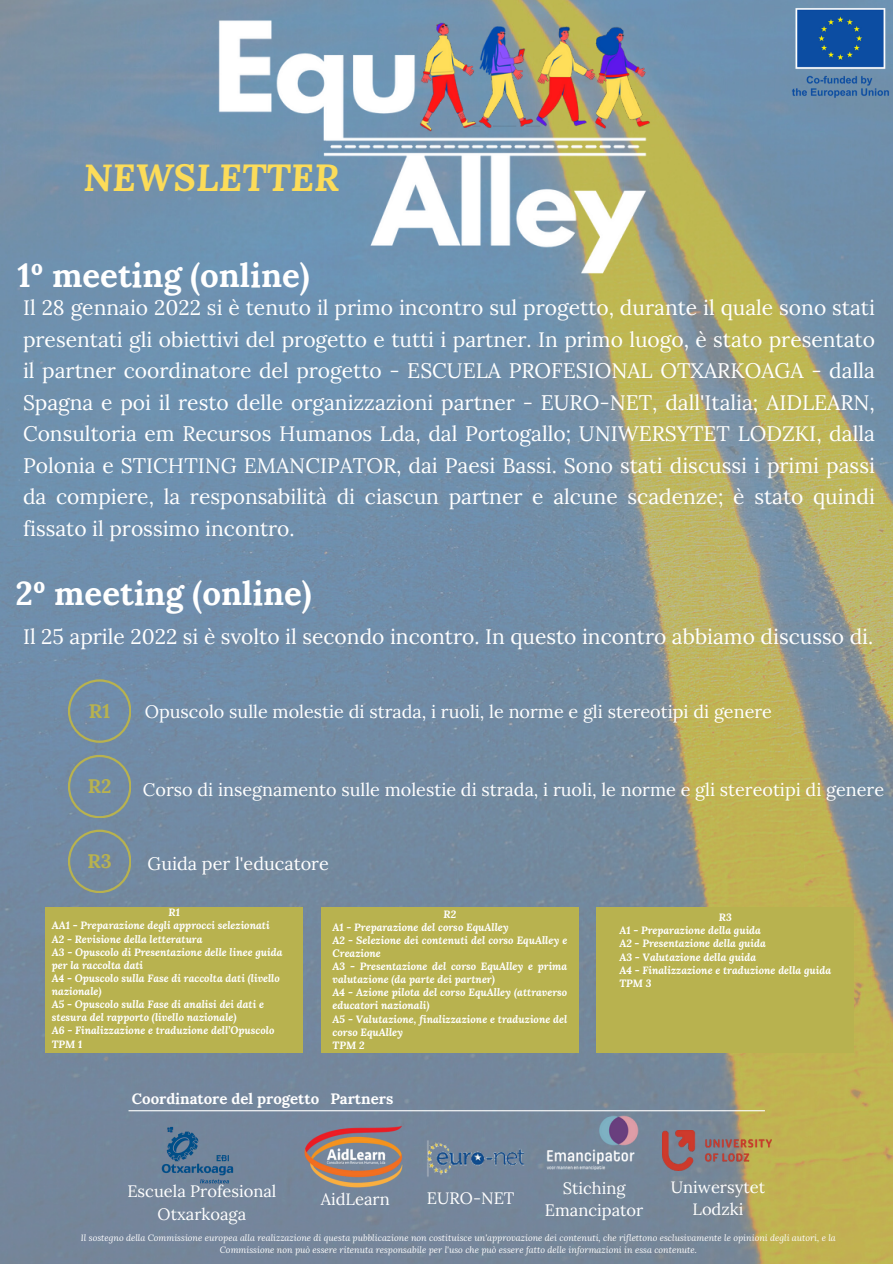
<style>
.page{position:relative;width:893px;height:1264px;background:#fff}
.page>*{position:absolute;margin:0;border:0;box-sizing:border-box;transform-origin:0 0}
.t1{font:italic 700 37.5px "Lora";color:#fcdc59}
.t2{font:700 33px "Lora";color:#fff}
.t3{font:21px/31.5px "Lora";color:#fff;text-align:justify}
.t4{font:700 19.5px "Lora";color:#b8b24f}
.t5{font:18px "Lora";color:#fff}
.t6{font:16.5px/22.5px "Lora";color:#fff;text-align:center}
.t7{font:700 15px "Lora";color:#fff}
.t8{font:italic 700 10.5px/13.2px "Lora";color:#fff}
.t9{font:italic 9px/12px "Lora";color:#fff;text-align:center}
</style>
<div class="page">
<img style="left:0;top:0;width:892px;height:1263px">
<img style="left:787px;top:0;width:105px;height:107px">
<img style="left:199px;top:0;width:470px;height:285px">
<svg style="left:68px;top:679px;width:63px;height:63px;background:#77909f"></svg>
<svg style="left:68px;top:754px;width:63px;height:63px;background:#788e9c"></svg>
<svg style="left:68px;top:829px;width:63px;height:63px;background:#798d98"></svg>
<img style="left:300px;top:1123px;width:106px;height:65px">
<img style="left:662px;top:1130px;width:109px;height:40px">
<img style="left:425px;top:1107px;width:102px;height:103px">
<img style="left:546px;top:1115px;width:92px;height:54px">
<img style="left:157px;top:1123px;width:81px;height:61px">
<hr style="left:128px;top:1110px;width:636px;height:1px;background:#fff">
<div style="left:45px;top:907px;width:257px;height:145px;background:#b8b24f"></div>
<div style="left:321px;top:907px;width:257px;height:145px;background:#b8b24f"></div>
<div style="left:596px;top:907px;width:257px;height:145px;background:#b8b24f"></div>
<h2 class="t1" style="left:83px;top:152px;width:258px">NEWSLETTER</h2>
<h4 class="t2" style="left:18px;top:254px;width:293px">1º meeting (online)</h4>
<h2 class="t3" style="left:23px;top:291px;width:853px">Il 28 gennaio 2022 si è tenuto il primo incontro sul progetto, durante il quale sono stati presentati gli obiettivi del progetto e tutti i partner. In primo luogo, è stato presentato il partner coordinatore del progetto - ESCUELA PROFESIONAL OTXARKOAGA - dalla Spagna e poi il resto delle organizzazioni partner - EURO-NET, dall'Italia; AIDLEARN, Consultoria em Recursos Humanos Lda, dal Portogallo; UNIWERSYTET LODZKI, dalla Polonia e STICHTING EMANCIPATOR, dai Paesi Bassi. Sono stati discussi i primi passi da compiere, la responsabilità di ciascun partner e alcune scadenze; è stato quindi fissato il prossimo incontro.</h2>
<h3 class="t2" style="left:15px;top:571px;width:298px">2º meeting (online)</h3>
<h6 class="t3" style="left:23px;top:621px;width:851px">Il 25 aprile 2022 si è svolto il secondo incontro. In questo incontro abbiamo discusso di.</h6>
<p class="t4" style="left:89px;top:698px;width:23px">R1</p>
<h4 class="t5" style="left:145px;top:700px;width:628px">Opuscolo sulle molestie di strada, i ruoli, le norme e gli stereotipi di genere</h4>
<h6 class="t4" style="left:88px;top:773px;width:25px">R2</h6>
<h3 class="t5" style="left:143px;top:777px;width:742px">Corso di insegnamento sulle molestie di strada, i ruoli, le norme e gli stereotipi di genere</h3>
<h3 class="t4" style="left:87px;top:848px;width:26px">R3</h3>
<h6 class="t5" style="left:148px;top:851px;width:183px">Guida per l'educatore</h6>
<p class="t8" style="left:169px;top:905px;width:13px">R1</p>
<p class="t8" style="left:52px;top:918px;width:219px">AA1 - Preparazione degli approcci selezionati</p>
<p class="t8" style="left:52px;top:931px;width:152px">A2 - Revisione della letteratura</p>
<p class="t8" style="left:52px;top:945px;width:232px">A3 - Opuscolo di Presentazione delle linee guida per la raccolta dati</p>
<p class="t8" style="left:52px;top:971px;width:229px">A4 - Opuscolo sulla Fase di raccolta dati (livello nazionale)</p>
<p class="t8" style="left:52px;top:997px;width:214px">A5 - Opuscolo sulla Fase di analisi dei dati e stesura del rapporto (livello nazionale)</p>
<p class="t8" style="left:52px;top:1023px;width:224px">A6 - Finalizzazione e traduzione dell’Opuscolo</p>
<p class="t8" style="left:52px;top:1036px;width:32px">TPM 1</p>
<p class="t8" style="left:443px;top:906px;width:14px">R2</p>
<p class="t8" style="left:332px;top:920px;width:177px">A1 - Preparazione del corso EquAlley</p>
<p class="t8" style="left:332px;top:933px;width:236px">A2 - Selezione dei contenuti del corso EquAlley e<br>Creazione</p>
<p class="t8" style="left:332px;top:959px;width:236px">A3 - Presentazione del corso EquAlley e prima valutazione (da parte dei partner)</p>
<p class="t8" style="left:332px;top:985px;width:236px">A4 - Azione pilota del corso EquAlley (attraverso educatori nazionali)</p>
<p class="t8" style="left:332px;top:1011px;width:236px">A5 - Valutazione, finalizzazione e traduzione del corso EquAlley</p>
<p class="t8" style="left:332px;top:1038px;width:33px">TPM 2</p>
<p class="t7" style="left:132px;top:1088px;width:189px">Coordinatore del progetto</p>
<p class="t7" style="left:330px;top:1088px;width:64px">Partners</p>
<h6 class="t8" style="left:718px;top:910px;width:14px">R3</h6>
<h6 class="t8" style="left:619px;top:923px;width:143px">A1 - Preparazione della guida</h6>
<h6 class="t8" style="left:619px;top:936px;width:148px">A2 - Presentazione della guida</h6>
<h5 class="t8" style="left:619px;top:949px;width:138px">A3 - Valutazione della guida</h5>
<h6 class="t8" style="left:619px;top:963px;width:213px">A4 - Finalizzazione e traduzione della guida</h6>
<p class="t8" style="left:619px;top:976px;width:34px">TPM 3</p>
<p class="t6" style="left:127px;top:1180px;width:150px">Escuela Profesional<br>Otxarkoaga</p>
<p class="t6" style="left:321px;top:1187px;width:70px">AidLearn</p>
<p class="t6" style="left:427px;top:1186px;width:89px">EURO-NET</p>
<p class="t6" style="left:670px;top:1175px;width:96px">Uniwersytet<br>Lodzki</p>
<p class="t6" style="left:545px;top:1176px;width:100px">Stiching<br>Emancipator</p>
<p class="t9" style="left:81px;top:1231px;width:756px">Il sostegno della Commissione europea alla realizzazione di questa pubblicazione non costituisce un'approvazione dei contenuti, che riflettono esclusivamente le opinioni degli autori, e la<br>Commissione non può essere ritenuta responsabile per l'uso che può essere fatto delle informazioni in essa contenute.</p>
</div>
